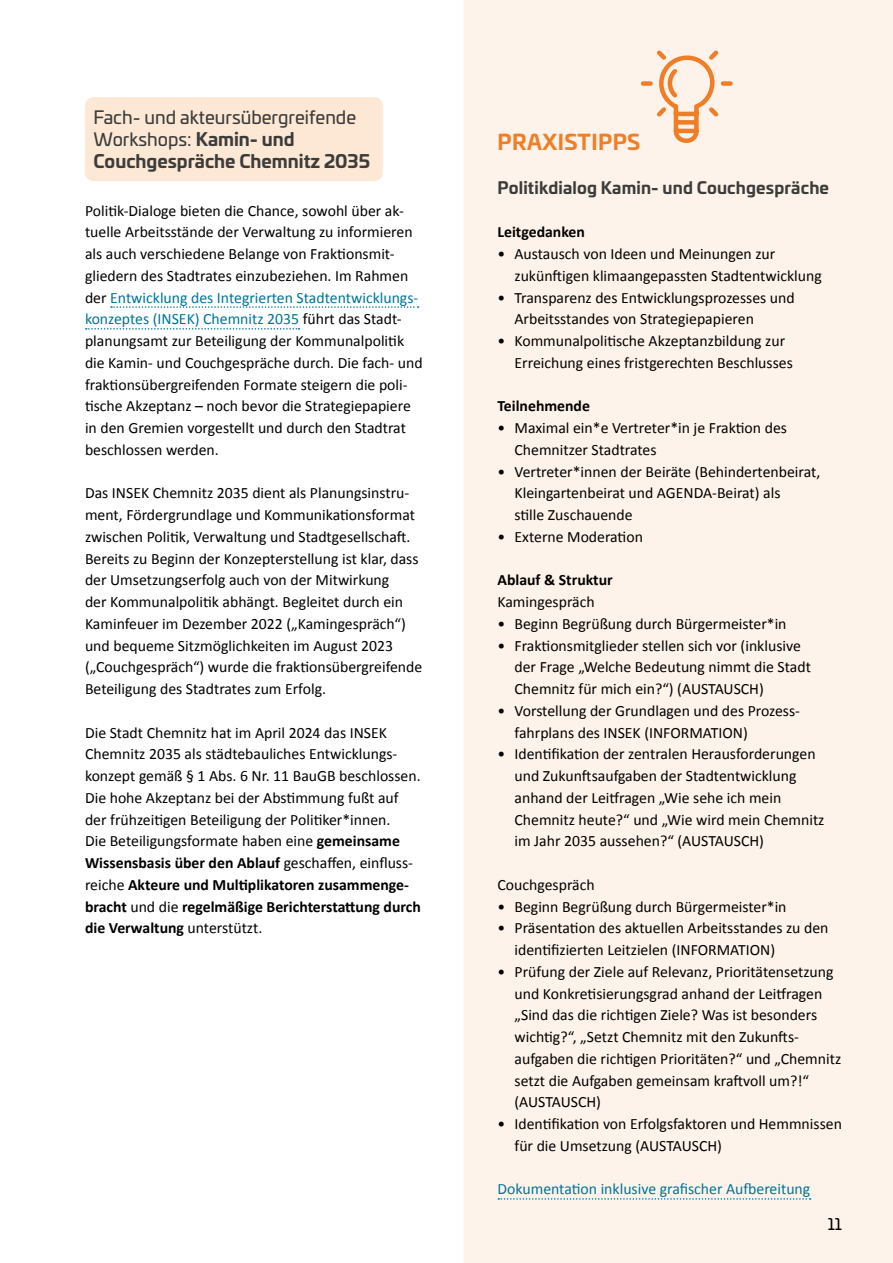
<style>
.page{position:relative;width:893px;height:1263px;background:#fff}
.page>*{position:absolute;margin:0;border:0;box-sizing:border-box;transform-origin:0 0}
.Headlines_Headline_Tipp_Exkurs_H2{font:700 21px "Univia Pro";letter-spacing:.02em;color:#ef7e26}
.Headlines_Headline_Orange_H2_IHV{font:18px/21.8px "Univia Pro";color:#3c3c3b}
.Headlines_Headline_Tipp_Exkurs_H3{font:700 16.5px "Univia Pro";letter-spacing:.01em;color:#3c3c3b}
.Text_Fließtext_p{font:15.75px/21.8px "Calibri";color:#000}
.Text_Fließtext_p-2{font:700 15.75px/21.8px "Calibri";color:#000}
.Text_Fließtext_p-3{font:15.75px "Calibri";color:#007497}
.t1{font:15.75px "Univia Pro";color:#000}
.s1{font-weight:700}
.s2{color:#007497}
.s3{font-weight:400}
</style>
<div class="page">
<div style="left:85px;top:97px;width:298px;height:84px;background:#fde8d5;border-radius:9px"></div>
<svg style="left:111px;top:306px;width:308px;height:2px"></svg>
<svg style="left:86px;top:328px;width:213px;height:2px"></svg>
<div style="left:463px;top:0;width:430px;height:1263px;background:#fef3ea"></div>
<svg style="left:498px;top:1198px;width:313px;height:2px"></svg>
<svg style="left:638px;top:46px;width:97px;height:99px;background:#fbdfc8"></svg>
<h2 class="Headlines_Headline_Orange_H2_IHV" style="left:94px;top:106px;width:278px">Fach- und akteursübergreifende<br>Workshops: <span class="s1">Kamin- und<br>Couchgespräche Chemnitz 2035</span></h2>
<p class="Text_Fließtext_p" style="left:85px;top:199px;width:339px">Politik-Dialoge bieten die Chance, sowohl über ak&shy;tuelle Arbeitsstände der Verwaltung zu informieren als auch verschiedene Belange von Fraktionsmit&shy;gliedern des Stadtrates einzubeziehen. Im Rahmen der <span class="s2">Entwicklung des Integrierten Stadtentwicklungs&shy;konzeptes (INSEK) Chemnitz 2035</span> führt das Stadt&shy;planungsamt zur Beteiligung der Kommunalpolitik die Kamin- und Couchgespräche durch. Die fach- und fraktionsübergreifenden Formate steigern die poli&shy;tische Akzeptanz – noch bevor die Strategiepapiere in den Gremien vorgestellt und durch den Stadtrat beschlossen werden.</p>
<p class="Text_Fließtext_p" style="left:85px;top:482px;width:339px">Das INSEK Chemnitz 2035 dient als Planungsinstru&shy;ment, Fördergrundlage und Kommunikationsformat zwischen Politik, Verwaltung und Stadtgesellschaft.<br>Bereits zu Beginn der Konzepterstellung ist klar, dass der Umsetzungserfolg auch von der Mitwirkung<br>der Kommunalpolitik abhängt. Begleitet durch ein Kaminfeuer im Dezember 2022 („Kamingespräch“) und bequeme Sitzmöglichkeiten im August 2023 („Couchgespräch“) wurde die fraktionsübergreifende Beteiligung des Stadtrates zum Erfolg.</p>
<p class="Text_Fließtext_p" style="left:85px;top:721px;width:337px">Die Stadt Chemnitz hat im April 2024 das INSEK Chemnitz 2035 als städtebauliches Entwicklungs&shy;konzept gemäß § 1 Abs. 6 Nr. 11 BauGB beschlossen.<br>Die hohe Akzeptanz bei der Abstimmung fußt auf der frühzeitigen Beteiligung der Politiker*innen.<br>Die Beteiligungsformate haben eine <span class="s1">gemeinsame Wissensbasis über den Ablauf</span> geschaffen, einfluss&shy;reiche <span class="s1">Akteure und Multiplikatoren zusammenge&shy;bracht</span> und die <span class="s1">regelmäßige -Berichterstattung durch die Verwaltung</span> unterstützt.</p>
<h2 class="Headlines_Headline_Tipp_Exkurs_H2" style="left:498px;top:126px;width:144px">PRAXISTIPPS</h2>
<h3 class="Headlines_Headline_Tipp_Exkurs_H3" style="left:497px;top:174px;width:333px">Politikdialog Kamin- und Couchgespräche</h3>
<p class="Text_Fließtext_p-2" style="left:497px;top:221px;width:89px">Leitgedanken</p>
<p class="Text_Fließtext_p" style="left:514px;top:243px;width:309px;text-indent:-17px">• Austausch von Ideen und Meinungen zur zukünftigen klimaangepassten Stadtentwicklung</p>
<p class="Text_Fließtext_p" style="left:514px;top:286px;width:282px;text-indent:-17px">• Transparenz des Entwicklungsprozesses und<br>Arbeitsstandes von Strategiepapieren</p>
<p class="Text_Fließtext_p" style="left:514px;top:330px;width:280px;text-indent:-17px">• Kommunalpolitische Akzeptanzbildung zur<br>Erreichung eines fristgerechten Beschlusses</p>
<p class="Text_Fließtext_p-2" style="left:497px;top:395px;width:94px">Teilnehmende</p>
<p class="Text_Fließtext_p" style="left:514px;top:417px;width:274px;text-indent:-17px">• Maximal ein*e Vertreter*in je Fraktion des<br>Chemnitzer Stadtrates</p>
<p class="Text_Fließtext_p" style="left:514px;top:460px;width:307px;text-indent:-17px">• Vertreter*innen der Beiräte (Behindertenbeirat,<br>Kleingartenbeirat und AGENDA-Beirat) als<br>stille Zuschauende</p>
<p class="Text_Fließtext_p" style="left:497px;top:525px;width:147px">• Externe Moderation</p>
<p class="Text_Fließtext_p-2" style="left:497px;top:569px;width:117px">Ablauf &amp; Struktur<br><span class="s3">Kamingespräch</span></p>
<p class="Text_Fließtext_p" style="left:497px;top:612px;width:291px">• Beginn Begrüßung durch Bürgermeister*in</p>
<p class="Text_Fließtext_p" style="left:514px;top:634px;width:298px;text-indent:-17px">• Fraktionsmitglieder stellen sich vor (inklusive der Frage „Welche Bedeutung nimmt die Stadt<br>Chemnitz für mich ein?“) (AUSTAUSCH)</p>
<p class="Text_Fließtext_p" style="left:514px;top:699px;width:286px;text-indent:-17px">• Vorstellung der Grundlagen und des Prozess&shy;fahrplans des INSEK (INFORMATION)</p>
<p class="Text_Fließtext_p" style="left:514px;top:743px;width:311px;text-indent:-17px">• Identifikation der zentralen Herausforderungen und Zukunftsaufgaben der Stadtentwicklung anhand der Leitfragen „Wie sehe ich mein Chemnitz heute?“ und „Wie wird mein Chemnitz im Jahr 2035 aussehen?“ (AUSTAUSCH)</p>
<p class="Text_Fließtext_p" style="left:497px;top:873px;width:99px">Couchgespräch</p>
<p class="Text_Fließtext_p" style="left:497px;top:895px;width:291px">• Beginn Begrüßung durch Bürgermeister*in</p>
<p class="Text_Fließtext_p" style="left:514px;top:917px;width:315px;text-indent:-17px">• Präsentation des aktuellen Arbeitsstandes zu den identifizierten Leitzielen (INFORMATION)</p>
<p class="Text_Fließtext_p" style="left:514px;top:960px;width:328px;text-indent:-17px">• Prüfung der Ziele auf Relevanz, Prioritätensetzung und Konkretisierungsgrad anhand der Leitfragen „Sind das die richtigen Ziele? Was ist besonders wichtig?“, „Setzt Chemnitz mit den Zukunfts&shy;aufgaben die richtigen Prioritäten?“ und „Chemnitz setzt die Aufgaben gemeinsam kraftvoll um?!“ (AUSTAUSCH)</p>
<p class="Text_Fließtext_p" style="left:514px;top:1113px;width:329px;text-indent:-17px">• Identifikation von Erfolgsfaktoren und Hemmnissen für die Umsetzung (AUSTAUSCH)</p>
<p class="Text_Fließtext_p-3" style="left:497px;top:1178px;width:314px">Dokumentation inklusive grafischer Auf-bereitung</p>
<p class="t1" style="left:828px;top:1212px;width:16px">11</p>
</div>
